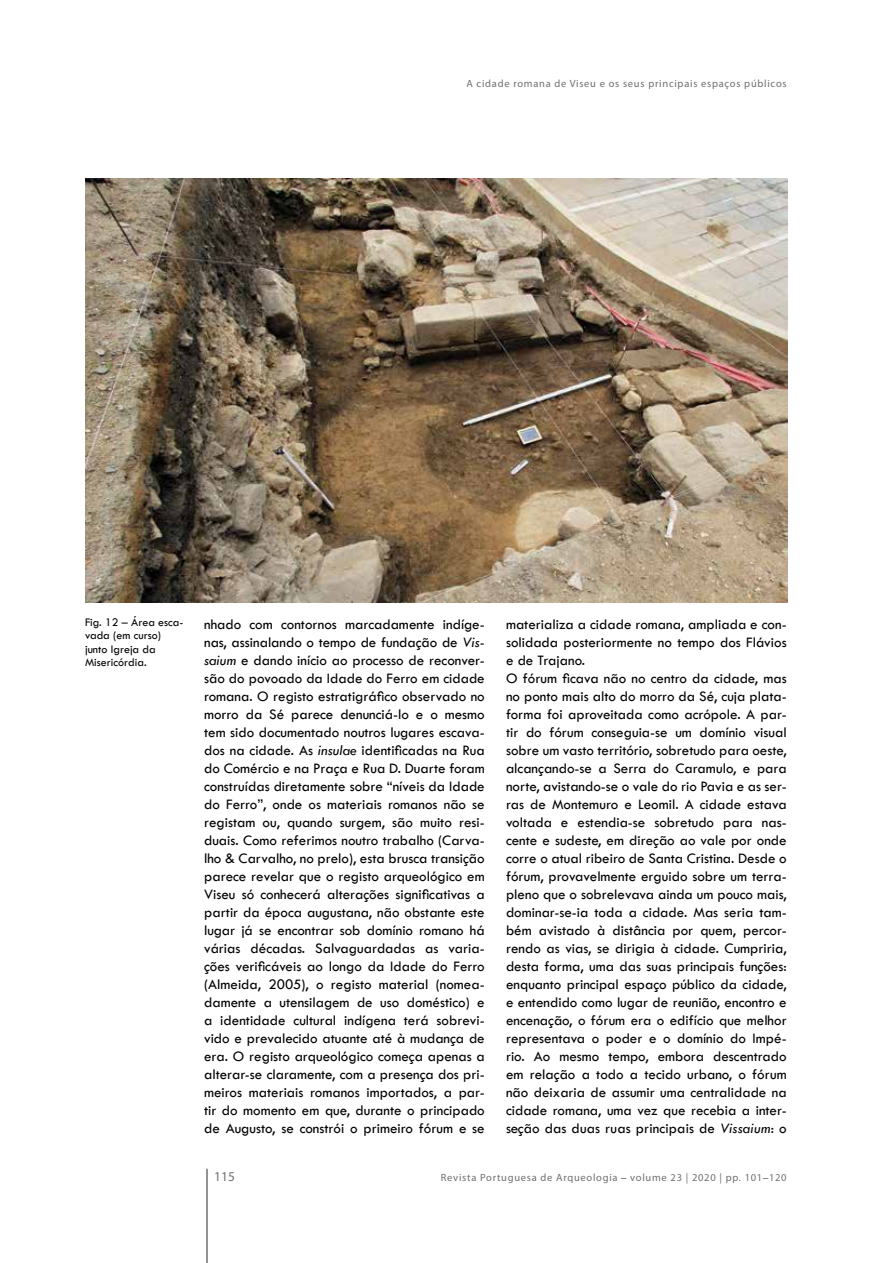
<style>
.page{position:relative;width:893px;height:1263px;background:#fff}
.page>*{position:absolute;margin:0;border:0;box-sizing:border-box;transform-origin:0 0}
.t1{font:15px/18px "Tw Cen";color:#000;text-align:justify}
.t2{font:13.5px "Myriad Pro";color:#706f6f}
.t3{font:12px/13.5px "Tw Cen";color:#000}
.t4{font:10.5px "Myriad Pro";letter-spacing:.07em;color:#706f6f}
.s1{font-style:italic}
.s2{font-family:"Tw Cen"}
</style>
<div class="page">
<hr style="left:206px;top:1169px;width:2px;height:94px;background:#706f6f">
<img style="left:85px;top:179px;width:702px;height:424px">
<p class="t4" style="left:466px;top:77px;width:322px">A cidade romana de Viseu e os seus principais espaços públicos</p>
<p class="t3" style="left:85px;top:615px;width:100px">Fig. 12 – Área esca&shy;vada (em curso) junto Igreja da<br>Misericórdia.</p>
<p class="t1" style="left:204px;top:615px;width:282px">nhado com contornos marcadamente indíge&shy;nas, assinalando o tempo de fundação de <span class="s1">Vis&shy;saium</span> e dando início ao processo de reconver&shy;são do povoado da Idade do Ferro em cidade romana. O registo estratigráfico observado no morro da Sé parece denunciá-lo e o mesmo tem sido documentado noutros lugares escava&shy;dos na cidade. As <span class="s1">insulae</span> identificadas na Rua do Comércio e na Praça e Rua D. Duarte foram construídas diretamente sobre “níveis da Idade do Ferro”, onde os materiais romanos não se registam ou, quando surgem, são muito resi&shy;duais. Como referimos noutro trabalho (Carva&shy;lho &amp; Carvalho, no prelo), esta brusca transição parece revelar que o registo arqueológico em Viseu só conhecerá alterações significativas a partir da época augustana, não obstante este lugar já se encontrar sob domínio romano há várias décadas. Salvaguardadas as varia&shy;ções verificáveis ao longo da Idade do Ferro (Almeida, 2005), o registo material (nomea&shy;damente a utensilagem de uso doméstico) e a identidade cultural indígena terá sobrevi&shy;vido e prevalecido atuante até à mudança de era. O registo arqueológico começa apenas a alterar-se claramente, com a presença dos pri&shy;meiros materiais romanos importados, a par&shy;tir do momento em que, durante o principado de Augusto, se constrói o primeiro fórum e se</p>
<p class="t1" style="left:506px;top:615px;width:282px;text-align:left">materializa a cidade romana, ampliada e con&shy;solidada posteriormente no tempo dos Flávios e de Trajano.<br>O fórum ficava não no centro da cidade, mas no ponto mais alto do morro da Sé, cuja plata&shy;forma foi aproveitada como acrópole. A par&shy;tir do fórum conseguia-se um domínio visual sobre um vasto território, sobretudo para oeste, alcançando-se a Serra do Caramulo, e para norte, avistando-se o vale do rio Pavia e as ser&shy;ras de Montemuro e Leomil. A cidade estava voltada e estendia-se sobretudo para nas&shy;cente e sudeste, em direção ao vale por onde corre o atual ribeiro de Santa Cristina. Desde o fórum, provavelmente erguido sobre um terra&shy;pleno que o sobrelevava ainda um pouco mais, dominar-se-ia toda a cidade. Mas seria tam&shy;bém avistado à distância por quem, percor&shy;rendo as vias, se dirigia à cidade. Cumpriria, desta forma, uma das suas principais funções: enquanto principal espaço público da cidade, e entendido como lugar de reunião, encontro e encenação, o fórum era o edifício que melhor representava o poder e o domínio do Impé&shy;rio. Ao mesmo tempo, embora descentrado em relação a todo a tecido urbano, o fórum não deixaria de assumir uma centralidade na cidade romana, uma vez que recebia a inter&shy;seção das duas ruas principais de <span class="s1">Vissaium</span>: o</p>
<p class="t2" style="left:214px;top:1168px;width:22px">115</p>
<p class="t4" style="left:441px;top:1171px;width:347px">Revista Portuguesa de Arqueologia <span class="s2">–</span> volume 23 | 2020 | pp. 101<span class="s2">–</span>120</p>
</div>
